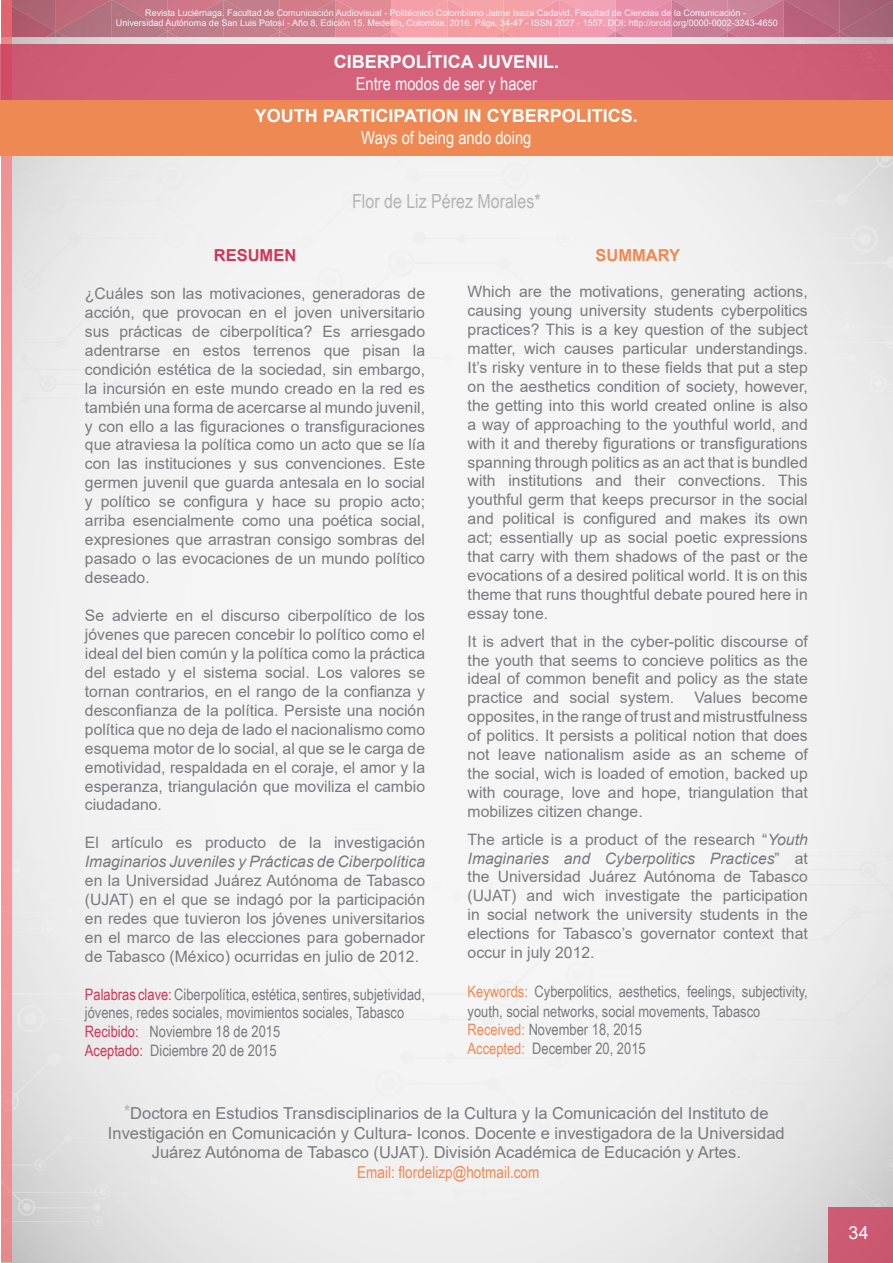
<style>
.page{position:relative;width:893px;height:1263px;background:#fff}
.page>*{position:absolute;margin:0;border:0;box-sizing:border-box;transform-origin:0 0}
.t1{font:19.5px "Arial Narrow";color:#b3b4b5}
.t2{font:700 18px "Arial";color:#fff}
.t3{font:18px "Arial Narrow";color:#fff}
.t4{font:18px "Arial";color:#fff}
.t5{font:16.5px/19.8px "Arial";color:#797a7d;text-align:center}
.t6{font:16.5px "Arial Narrow";color:#ee8953}
.t7{font:700 16.5px "Arial";color:#cc3858}
.t8{font:700 16.5px "Arial";color:#ee8953}
.t9{font:15.75px/18.9px "Arial";color:#797a7d;text-align:justify}
.t10{font:15.75px/18.9px "Arial Narrow";color:#797a7d}
.t11{font:italic 15.75px "Arial";color:#797a7d}
.t12{font:9px/10.8px "Arial";color:#eff8fa;text-align:center}
.s1{color:#cc3858}
.s2{font-style:italic}
.s3{color:#ee8953}
.s4{font-family:"Arial Narrow";font-size:19.5px;color:#b3b4b5}
</style>
<div class="page">
<img style="left:12px;top:37px;width:881px;height:1225px">
<div style="left:828px;top:1207px;width:65px;height:55px;background:#cb5972"></div>
<img style="left:12px;top:31px;width:881px;height:6px">
<img style="left:12px;top:0;width:881px;height:31px">
<svg style="left:46px;top:31px;width:20px;height:6px"></svg>
<svg style="left:158px;top:31px;width:20px;height:6px"></svg>
<svg style="left:382px;top:31px;width:20px;height:6px"></svg>
<svg style="left:606px;top:31px;width:20px;height:6px"></svg>
<svg style="left:830px;top:31px;width:19px;height:6px"></svg>
<svg style="left:270px;top:31px;width:20px;height:6px"></svg>
<svg style="left:494px;top:31px;width:20px;height:6px"></svg>
<svg style="left:718px;top:31px;width:20px;height:6px"></svg>
<svg style="left:1px;top:0;width:11px;height:1262px;fill:#f4989a"></svg>
<div style="left:0;top:45px;width:893px;height:55px;background:#d26079"></div>
<div style="left:0;top:100px;width:893px;height:56px;background:#ee8953"></div>
<p class="t12" style="left:116px;top:7px;width:663px">Revista Luciérnaga. Facultad de Comunicación Audiovisual - Politécnico Colombiano Jaime Isaza Cadavid. Facultad de Ciencias de la Comunicación -<br>Universidad Autónoma de San Luis Potosí - Año 8, Edición 15. Medellín, Colombia. 2016. Págs. 34-47 - ISSN 2027 - 1557. DOI: http://orcid.org/0000-0002-3243-4650</p>
<p class="t2" style="left:334px;top:49px;width:227px">CIBERPOLÍTICA JUVENIL.</p>
<p class="t3" style="left:356px;top:70px;width:183px">Entre modos de ser y hacer</p>
<p class="t2" style="left:255px;top:103px;width:385px">YOUTH PARTICIPATION IN CYBERPOLITICS.</p>
<p class="t3" style="left:361px;top:124px;width:172px">Ways of being ando doing</p>
<p class="t1" style="left:352px;top:186px;width:190px">Flor de Liz Pérez Morales*</p>
<p class="t7" style="left:214px;top:243px;width:84px">RESUMEN</p>
<p class="t9" style="left:85px;top:284px;width:342px">¿Cuáles son las motivaciones, generadoras de acción, que provocan en el joven universitario sus prácticas de ciberpolítica? Es arriesgado adentrarse en estos terrenos que pisan la condición estética de la sociedad, sin embargo, la incursión en este mundo creado en la red es también una forma de acercarse al mundo juvenil, y con ello a las figuraciones o transfiguraciones que atraviesa la política como un acto que se lía con las instituciones y sus convenciones. Este germen juvenil que guarda antesala en lo social y político se configura y hace su propio acto; arriba esencialmente como una poética social, expresiones que arrastran consigo sombras del pasado o las evocaciones de un mundo político deseado.</p>
<p class="t9" style="left:85px;top:606px;width:342px">Se advierte en el discurso ciberpolítico de los jóvenes que parecen concebir lo político como el ideal del bien común y la política como la práctica del estado y el sistema social. Los valores se tornan contrarios, en el rango de la confianza y desconfianza de la política. Persiste una noción política que no deja de lado el nacionalismo como esquema motor de lo social, al que se le carga de emotividad, respaldada en el coraje, el amor y la esperanza, triangulación que moviliza el cambio ciudadano.</p>
<p class="t9" style="left:85px;top:833px;width:342px">El artículo es producto de la investigación</p>
<p class="t11" style="left:85px;top:851px;width:342px">Imaginarios Juveniles y Prácticas de Ciberpolítica</p>
<p class="t9" style="left:85px;top:871px;width:342px">en la Universidad Juárez Autónoma de Tabasco (UJAT) en el que se indagó por la participación en redes que tuvieron los jóvenes universitarios en el marco de las elecciones para gobernador de Tabasco (México) ocurridas en julio de 2012.</p>
<p class="t10" style="left:85px;top:984px;width:342px"><span class="s1">Palabras clave:</span>Ciberpolítica, estética, sentires, subjetividad, jóvenes, redes sociales, movimientos sociales, Tabasco <span class="s1">Recibido:</span> Noviembre 18 de 2015<br><span class="s1">Aceptado:</span> Diciembre 20 de 2015</p>
<p class="t8" style="left:596px;top:243px;width:86px">SUMMARY</p>
<p class="t9" style="left:468px;top:282px;width:342px">Which are the motivations, generating actions, causing young university students cyberpolitics practices? This is a key question of the subject matter, wich causes particular understandings.<br>It’s risky venture in to these fields that put a step on the aesthetics condition of society, however, the getting into this world created online is also a way of approaching to the youthful world, and with it and thereby figurations or transfigurations spanning through politics as an act that is bundled with institutions and their convections. This youthful germ that keeps precursor in the social and political is configured and makes its own act; essentially up as social poetic expressions that carry with them shadows of the past or the evocations of a desired political world. It is on this theme that runs thoughtful debate poured here in essay tone.</p>
<p class="t9" style="left:468px;top:631px;width:342px">It is advert that in the cyber-politic discourse of the youth that seems to concieve politics as the ideal of common benefit and policy as the state practice and social system.</p>
<p class="t9" style="left:468px;top:688px;width:342px;text-indent:227px">Values become opposites, in the range of trust and mistrustfulness of politics. It persists a political notion that does not leave nationalism aside as an scheme of the social, wich is loaded of emotion, backed up with courage, love and hope, triangulation that mobilizes citizen change.</p>
<p class="t9" style="left:468px;top:829px;width:342px">The article is a product of the research “<span class="s2">Youth Imaginaries and Cyberpolitics Practices</span>” at the Universidad Juárez Autónoma de Tabasco (UJAT) and wich investigate the participation in social network the university students in the elections for Tabasco’s governator context that occur in july 2012.</p>
<p class="t10" style="left:468px;top:981px;width:342px"><span class="s3">Keywords:</span> Cyberpolitics, aesthetics, feelings, subjectivity, youth, social networks, social movements, Tabasco <span class="s3">Received:</span> November 18, 2015<br><span class="s3">Accepted:</span> December 20, 2015</p>
<p class="t5" style="left:108px;top:1103px;width:678px"><span class="s4">*</span>Doctora en Estudios Transdisciplinarios de la Cultura y la Comunicación del Instituto de<br>Investigación en Comunicación y Cultura- Iconos. Docente e investigadora de la Universidad<br>Juárez Autónoma de Tabasco (UJAT). División Académica de Educación y Artes.</p>
<p class="t6" style="left:357px;top:1160px;width:184px">Email: flordelizp@hotmail.com</p>
<p class="t4" style="left:849px;top:1221px;width:22px">34</p>
</div>
